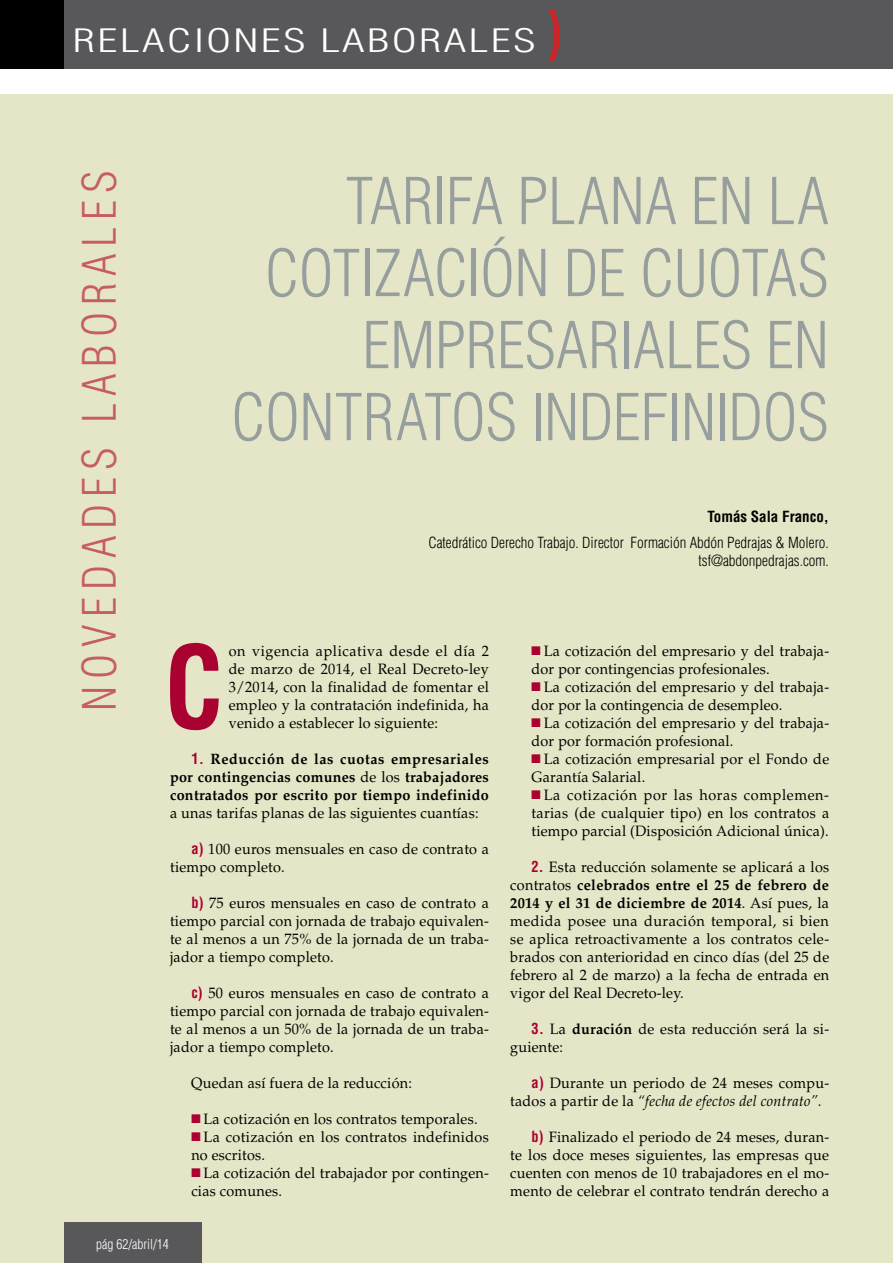
<style>
.page{position:relative;width:893px;height:1263px;background:#fff}
.page>*{position:absolute;margin:0;border:0;box-sizing:border-box;transform-origin:0 0}
.t1{font:700 condensed 111px "Helvetica";color:#a90230;scale:.96 1}
.t2{font:300 condensed 63px/72px "Helvetica";letter-spacing:-.01em;color:#979e9e;text-align:right}
.t3{font:300 condensed 45px "Helvetica";letter-spacing:.155em;color:#c75d60}
.t4{font:300 condensed 31.5px "Helvetica";letter-spacing:.05em;color:#fff;scale:1.43 1}
.t5{font:15px/18px "Palatino LT Std";letter-spacing:.015em;color:#000;text-align:justify;scale:.96 1}
.t6{font:700 15px/18px "Palatino LT Std";letter-spacing:.015em;color:#000;text-align:justify;scale:.96 1}
.t7{font:300 condensed 15px/18px "Helvetica";color:#000;text-align:right}
.t8{font:700 condensed 15px "Helvetica";color:#000}
.t9{font:300 condensed 13.5px "Helvetica";color:#fff}
.s1{font-weight:900;font-stretch:extra-condensed;font-size:63px;color:#cf2328}
.s2{font-family:"Helvetica";font-stretch:condensed;color:#a90230}
.s3{font-weight:400}
.s4{font-family:"Helvetica";font-weight:700;font-stretch:condensed;color:#a90230}
.s5{font-family:"Monotype Sorts";font-size:12px;color:#a90230}
.s6{font-weight:700}
.s7{font-style:italic}
</style>
<div class="page">
<div style="left:0;top:94px;width:893px;height:1169px;background:#e5e6c7"></div>
<div style="left:64px;top:1222px;width:137px;height:41px;background:#58585a"></div>
<div style="left:64px;top:0;width:829px;height:68px;background:#58585a"></div>
<div style="left:0;top:0;width:64px;height:68px;background:#000"></div>
<h3 class="t4" style="left:73px;top:21px;width:343px">RELACIONES LABORALES <span class="s1">)</span></h3>
<h3 class="t3" style="left:71px;top:711px;width:542px;rotate:-90deg">NOVEDADES LABORALES</h3>
<h2 class="t2" style="left:231px;top:165px;width:599px">TARIFA PLANA EN LA<br>COTIZACIÓN DE CUOTAS<br>EMPRESARIALES EN<br>CONTRATOS INDEFINIDOS</h2>
<p class="t8" style="left:707px;top:507px;width:123px">Tomás Sala Franco,</p>
<p class="t7" style="left:428px;top:534px;width:402px">Catedrático Derecho Trabajo. Director Formación Abdón Pedrajas &amp; Molero. tsf@abdonpedrajas.com.</p>
<h1 class="t1" style="left:164px;top:618px;width:63px">C</h1>
<p class="t5" style="left:229px;top:642px;width:273px">on vigencia aplicativa desde el día 2 de marzo de 2014, el Real Decreto-ley 3/2014, con la finalidad de fomentar el empleo y la contratación indefinida, ha venido a establecer lo siguiente:</p>
<p class="t6" style="left:170px;top:750px;width:334px;text-indent:21px"><span class="s2">1.</span> Reducción de las cuotas empresariales por contingencias comunes <span class="s3">de los</span> trabajadores contratados por escrito por tiempo indefinido</p>
<p class="t5" style="left:170px;top:804px;width:323px">a unas tarifas planas de las siguientes cuantías:</p>
<p class="t5" style="left:170px;top:840px;width:334px;text-indent:21px"><span class="s4">a)</span> 100 euros mensuales en caso de contrato a tiempo completo.</p>
<p class="t5" style="left:170px;top:894px;width:334px;text-indent:21px"><span class="s4">b)</span> 75 euros mensuales en caso de contrato a tiempo parcial con jornada de trabajo equivalen&shy;te al menos a un 75% de la jornada de un traba&shy;jador a tiempo completo.</p>
<p class="t5" style="left:170px;top:984px;width:334px;text-indent:21px"><span class="s4">c)</span> 50 euros mensuales en caso de contrato a tiempo parcial con jornada de trabajo equivalen&shy;te al menos a un 50% de la jornada de un traba&shy;jador a tiempo completo.</p>
<p class="t5" style="left:191px;top:1074px;width:231px">Quedan así fuera de la reducción:</p>
<p class="t5" style="left:191px;top:1110px;width:312px;text-align:left"><span class="s5">Q</span> La cotización en los contratos temporales.<br><span class="s5">Q</span> La cotización en los contratos indefinidos no escritos.<br><span class="s5">Q</span> La cotización del trabajador por contingen&shy;cias comunes.</p>
<p class="t5" style="left:531px;top:642px;width:312px;text-align:left"><span class="s5">Q</span> La cotización del empresario y del trabaja&shy;dor por contingencias profesionales.<br><span class="s5">Q</span> La cotización del empresario y del trabaja&shy;dor por la contingencia de desempleo.<br><span class="s5">Q</span> La cotización del empresario y del trabaja&shy;dor por formación profesional.<br><span class="s5">Q</span> La cotización empresarial por el Fondo de Garantía Salarial.<br><span class="s5">Q</span> La cotización por las horas complemen&shy;tarias (de cualquier tipo) en los contratos a tiempo parcial (Disposición Adicional única).</p>
<p class="t5" style="left:510px;top:858px;width:334px;text-indent:21px"><span class="s4">2.</span> Esta reducción solamente se aplicará a los contratos <span class="s6">celebrados entre el 25 de febrero de 2014 y el 31 de diciembre de 2014</span>. Así pues, la medida posee una duración temporal, si bien se aplica retroactivamente a los contratos cele&shy;brados con anterioridad en cinco días (del 25 de febrero al 2 de marzo) a la fecha de entrada en vigor del Real Decreto-ley.</p>
<p class="t5" style="left:510px;top:1020px;width:334px;text-indent:21px"><span class="s4">3.</span> La <span class="s6">duración</span> de esta reducción será la si&shy;guiente:</p>
<p class="t5" style="left:510px;top:1074px;width:334px;text-indent:21px"><span class="s4">a)</span> Durante un periodo de 24 meses compu&shy;tados a partir de la <span class="s7">“fecha de efectos del contrato”.</span></p>
<p class="t5" style="left:510px;top:1128px;width:334px;text-indent:21px"><span class="s4">b)</span> Finalizado el periodo de 24 meses, duran&shy;te los doce meses siguientes, las empresas que cuenten con menos de 10 trabajadores en el mo&shy;mento de celebrar el contrato tendrán derecho a</p>
<p class="t9" style="left:96px;top:1235px;width:74px">pág 62/abril/14</p>
</div>
